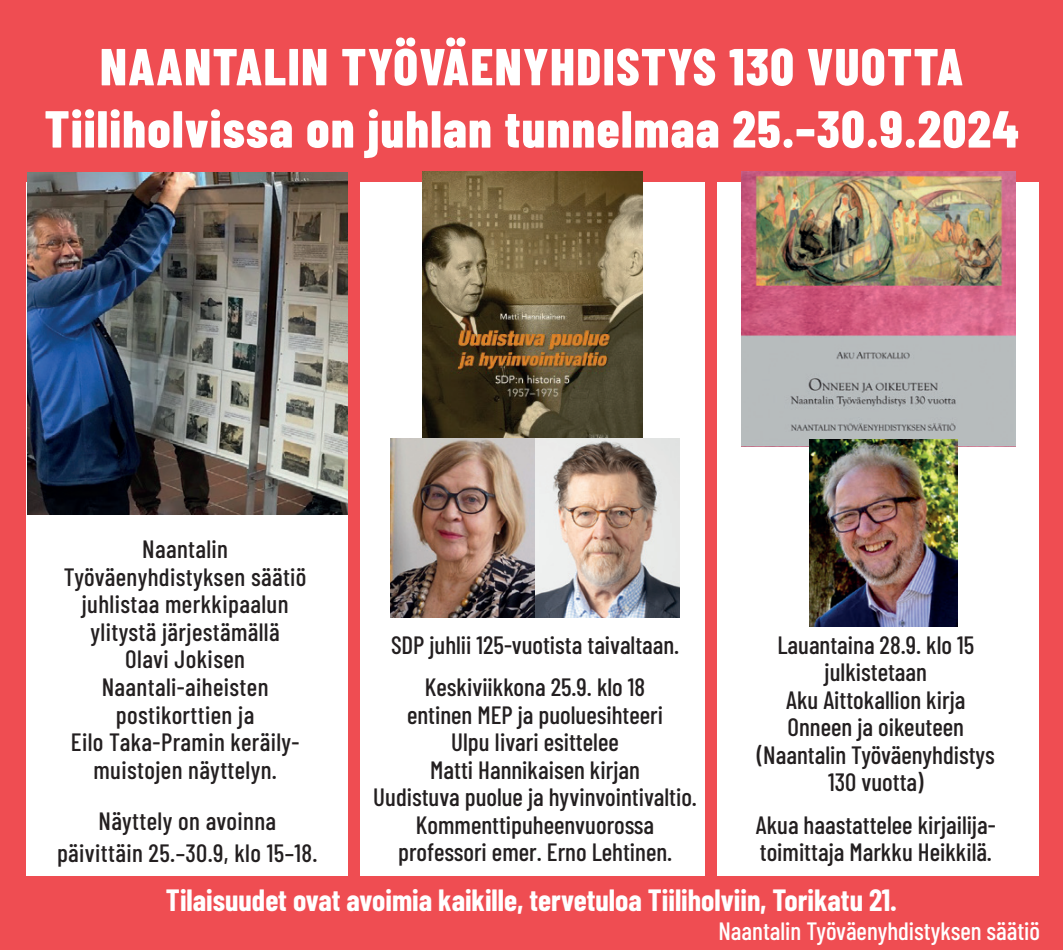
<style>
.page{position:relative;width:1063px;height:950px;background:#ef4d52}
.page>*{position:absolute;margin:0;border:0;box-sizing:border-box;transform-origin:0 0}
.t1{font:800 52px/62.2px "Barlow Condensed";letter-spacing:.025em;color:#fff;text-align:center}
.t2{font:700 30px "Barlow Condensed";color:#fff}
.t3{font:500 25px/27.5px "Barlow Condensed";color:#231f20;text-align:center}
.t4{font:500 25px "Barlow Condensed";color:#fff}
</style>
<div class="page">
<div style="left:26px;top:182px;width:322px;height:693px;background:#fff"></div>
<div style="left:360px;top:182px;width:345px;height:693px;background:#fff"></div>
<div style="left:717px;top:182px;width:321px;height:693px;background:#fff"></div>
<img style="left:28px;top:172px;width:319px;height:343px">
<img style="left:422px;top:172px;width:221px;height:266px">
<img style="left:391px;top:438px;width:288px;height:180px">
<img style="left:741px;top:172px;width:274px;height:274px">
<img style="left:809px;top:439px;width:148px;height:187px">
<h1 class="t1" style="left:44px;top:40px;width:976px">NAANTALIN TYÖVÄENYHDISTYS 130 VUOTTA<br>Tiiliholvissa on juhlan tunnelmaa 25.–30.9.2024</h1>
<p class="t3" style="left:64px;top:538px;width:244px">Naantalin<br>Työväenyhdistyksen säätiö juhlistaa merkkipaalun ylitystä järjestämällä<br>Olavi Jokisen<br>Naantali-aiheisten postikorttien ja<br>Eilo Taka-Pramin keräily&shy;muistojen näyttelyn.</p>
<p class="t3" style="left:57px;top:807px;width:262px;line-height:31.8px">Näyttely on avoinna päivittäin 25.–30.9, klo 15–18.</p>
<p class="t3" style="left:757px;top:629px;width:239px">Lauantaina 28.9. klo 15 julkistetaan<br>Aku Aittokallion kirja<br>Onneen ja oikeuteen (Naantalin Työväenyhdistys<br>130 vuotta)</p>
<p class="t3" style="left:756px;top:809px;width:242px;text-align:left">Akua haastattelee kirjailija&shy;toimittaja Markku Heikkilä.</p>
<p class="t3" style="left:391px;top:621px;width:290px;line-height:42.5px">SDP juhlii 125-vuotista taivaltaan.<br>Keskiviikkona 25.9. klo 18</p>
<p class="t3" style="left:373px;top:703px;width:325px">entinen MEP ja puoluesihteeri<br>Ulpu Iivari esittelee<br>Matti Hannikaisen kirjan<br>Uudistuva puolue ja hyvinvointivaltio.<br>Kommenttipuheenvuorossa professori emer. Erno Lehtinen.</p>
<p class="t2" style="left:166px;top:889px;width:733px">Tilaisuudet ovat avoimia kaikille, tervetuloa Tiiliholviin, Torikatu 21.</p>
<p class="t4" style="left:718px;top:920px;width:323px">Naantalin Työväenyhdistyksen säätiö</p>
</div>
